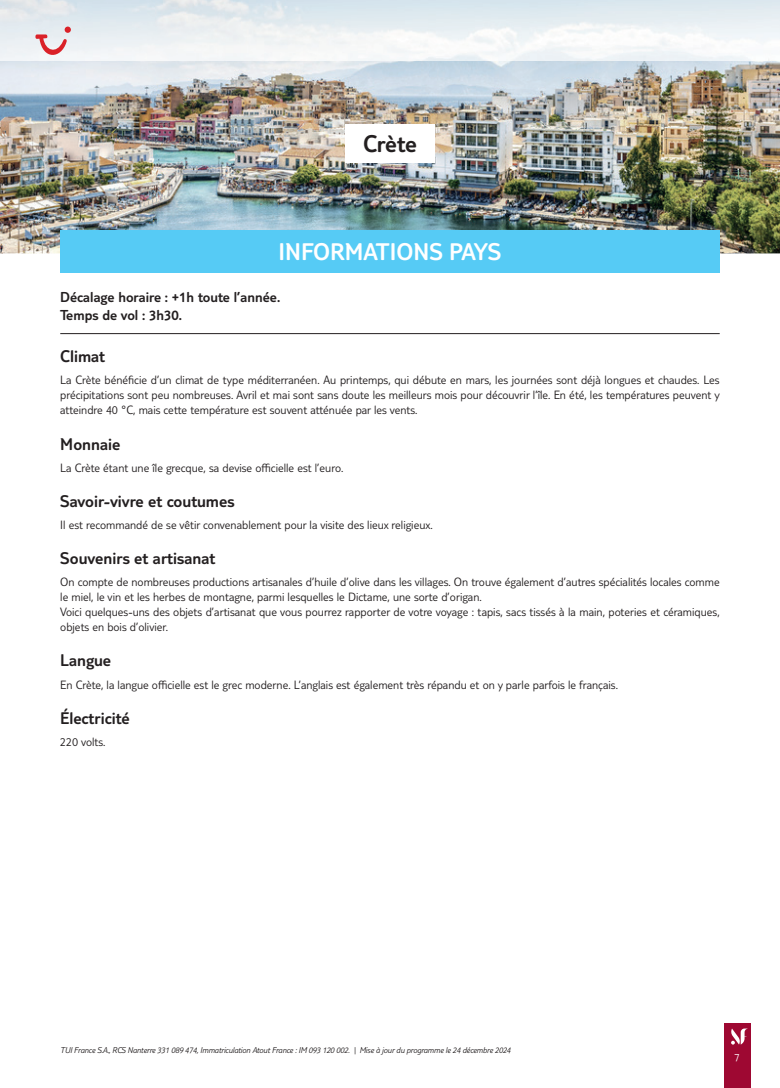
<style>
.page{position:relative;width:780px;height:1088px;background:#fff}
.page>*{position:absolute;margin:0;border:0;box-sizing:border-box;transform-origin:0 0}
.t1{font:300 25px "TUI Type";color:#fff}
.t2{font:300 25px "TUI Type";letter-spacing:-.005em;color:#231f20}
.t3{font:300 17.5px "TUI Type";color:#231f20}
.t4{font:300 15px/18px "TUI Type";color:#231f20}
.t5{font:300 12.5px/15px "TUI Type";color:#231f20;text-align:justify}
.t6{font:300 11.25px "TUI Type";color:#fff}
.t7{font:italic 300 8.75px "TUI Type";letter-spacing:-.02em;color:#231f20}
</style>
<div class="page">
<div style="left:724px;top:1023px;width:26px;height:65px;background:#9e0832"></div>
<svg style="left:731px;top:1028px;width:17px;height:16px"></svg>
<img style="left:0;top:60px;width:780px;height:193px">
<div style="left:345px;top:124px;width:89px;height:39px;background:#fff"></div>
<hr style="left:60px;top:333px;width:659px;height:1px;background:#231f20">
<div style="left:60px;top:230px;width:659px;height:43px;background:#56cbf5"></div>
<svg style="left:35px;top:27px;width:36px;height:33px"></svg>
<h1 class="t2" style="left:363px;top:129px;width:55px">Crète</h1>
<h1 class="t1" style="left:278px;top:237px;width:225px">INFORMATIONS PAYS</h1>
<p class="t4" style="left:60px;top:288px;width:221px">Décalage horaire : +1h toute l’année.<br>Temps de vol : 3h30.</p>
<h2 class="t3" style="left:60px;top:346px;width:46px">Climat</h2>
<p class="t5" style="left:60px;top:372px;width:661px">La Crète bénéficie d’un climat de type méditerranéen. Au printemps, qui débute en mars, les journées sont déjà longues et chaudes. Les précipitations sont peu nombreuses. Avril et mai sont sans doute les meilleurs mois pour découvrir l’île. En été, les températures peuvent y atteindre 40 °C, mais cette température est souvent atténuée par les vents.</p>
<h2 class="t3" style="left:60px;top:434px;width:62px">Monnaie</h2>
<p class="t5" style="left:60px;top:460px;width:285px">La Crète étant une île grecque, sa devise officielle est l’euro.</p>
<h2 class="t3" style="left:60px;top:491px;width:176px">Savoir-vivre et coutumes</h2>
<p class="t5" style="left:60px;top:517px;width:374px">Il est recommandé de se vêtir convenablement pour la visite des lieux religieux.</p>
<h2 class="t3" style="left:60px;top:548px;width:156px">Souvenirs et artisanat</h2>
<p class="t5" style="left:60px;top:574px;width:661px;text-align:left">On compte de nombreuses productions artisanales d’huile d’olive dans les villages. On trouve également d’autres spécialités locales comme le miel, le vin et les herbes de montagne, parmi lesquelles le Dictame, une sorte d’origan.<br>Voici quelques-uns des objets d’artisanat que vous pourrez rapporter de votre voyage : tapis, sacs tissés à la main, poteries et céramiques, objets en bois d’olivier.</p>
<h2 class="t3" style="left:60px;top:650px;width:52px">Langue</h2>
<p class="t5" style="left:60px;top:677px;width:559px">En Crète, la langue officielle est le grec moderne. L’anglais est également très répandu et on y parle parfois le français.</p>
<h2 class="t3" style="left:60px;top:708px;width:71px">Électricité</h2>
<p class="t5" style="left:60px;top:734px;width:47px">220 volts.</p>
<p class="t7" style="left:60px;top:1045px;width:452px">TUI France S.A., RCS Nanterre 331 089 474, Immatriculation Atout France : IM 093 120 002. | Mise à jour du programme le 24 décembre 2024</p>
<p class="t6" style="left:734px;top:1050px;width:7px">7</p>
</div>
